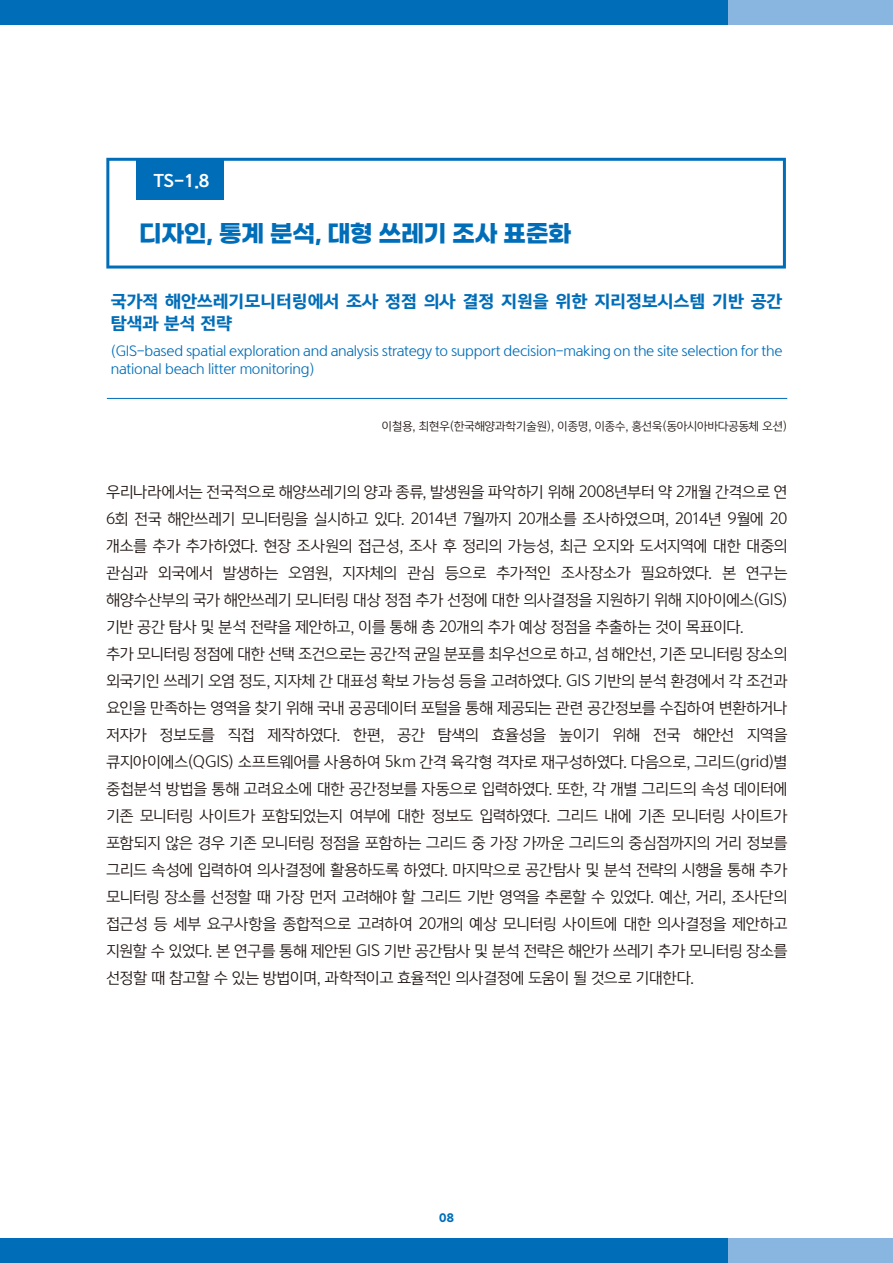
<style>
.page{position:relative;width:893px;height:1263px;background:#fff}
.page>*{position:absolute;margin:0;border:0;box-sizing:border-box;transform-origin:0 0}
.t1{font:700 24px "Gmarket Sans";letter-spacing:-.025em;color:#006db9}
.t2{font:16.5px/22.5px "Yoon Gothic Pro 785";letter-spacing:-.01em;color:#006db9}
.t3{font:16.5px "Yoon Gothic Pro 785";color:#fff}
.t4{font:15px/27px "Yoon Gothic Pro 745";letter-spacing:-.005em;color:#221815}
.t5{font:13.5px/18px "Yoon Gothic Pro 745";letter-spacing:-.02em;color:#006db9}
.t6{font:11.25px "Yoon Gothic Pro 745";color:#221815}
.t7{font:700 10.5px "Gmarket Sans";color:#006db9}
</style>
<div class="page">
<div style="left:329px;top:1238px;width:564px;height:25px;background:#89b5e1"></div>
<div style="left:0;top:1238px;width:728px;height:25px;background:#006db9"></div>
<div style="left:329px;top:0;width:564px;height:25px;background:#89b5e1"></div>
<div style="left:0;top:0;width:728px;height:25px;background:#006db9"></div>
<svg style="left:106px;top:158px;width:680px;height:111px"></svg>
<div style="left:136px;top:160px;width:87px;height:40px;background:#006db9"></div>
<hr style="left:107px;top:398px;width:680px;height:1px;background:#006db9">
<p class="t3" style="left:154px;top:169px;width:57px">TS-1.8</p>
<h1 class="t1" style="left:139px;top:220px;width:434px">디자인, 통계 분석, 대형 쓰레기 조사 표준화</h1>
<p class="t2" style="left:111px;top:289px;width:673px">국가적 해안쓰레기모니터링에서 조사 정점 의사 결정 지원을 위한 지리정보시스템 기반 공간 탐색과 분석 전략</p>
<p class="t5" style="left:111px;top:342px;width:673px">(GIS-based spatial exploration and analysis strategy to support decision-making on the site selection for the national beach litter monitoring)</p>
<p class="t6" style="left:382px;top:419px;width:407px">이철용, 최현우(한국해양과학기술원), 이종명, 이종수, 홍선욱(동아시아바다공동체 오션)</p>
<p class="t4" style="left:106px;top:478px;width:683px">우리나라에서는 전국적으로 해양쓰레기의 양과 종류, 발생원을 파악하기 위해 2008년부터 약 2개월 간격으로 연 6회 전국 해안쓰레기 모니터링을 실시하고 있다. 2014년 7월까지 20개소를 조사하였으며, 2014년 9월에 20 개소를 추가 추가하였다. 현장 조사원의 접근성, 조사 후 정리의 가능성, 최근 오지와 도서지역에 대한 대중의 관심과 외국에서 발생하는 오염원, 지자체의 관심 등으로 추가적인 조사장소가 필요하였다. 본 연구는 해양수산부의 국가 해안쓰레기 모니터링 대상 정점 추가 선정에 대한 의사결정을 지원하기 위해 지아이에스(GIS) 기반 공간 탐사 및 분석 전략을 제안하고, 이를 통해 총 20개의 추가 예상 정점을 추출하는 것이 목표이다.<br>추가 모니터링 정점에 대한 선택 조건으로는 공간적 균일 분포를 최우선으로 하고, 섬 해안선, 기존 모니터링 장소의 외국기인 쓰레기 오염 정도, 지자체 간 대표성 확보 가능성 등을 고려하였다. GIS 기반의 분석 환경에서 각 조건과 요인을 만족하는 영역을 찾기 위해 국내 공공데이터 포털을 통해 제공되는 관련 공간정보를 수집하여 변환하거나 저자가 정보도를 직접 제작하였다. 한편, 공간 탐색의 효율성을 높이기 위해 전국 해안선 지역을 큐지아이에스(QGIS) 소프트웨어를 사용하여 5km 간격 육각형 격자로 재구성하였다. 다음으로, 그리드(grid)별 중첩분석 방법을 통해 고려요소에 대한 공간정보를 자동으로 입력하였다. 또한, 각 개별 그리드의 속성 데이터에 기존 모니터링 사이트가 포함되었는지 여부에 대한 정보도 입력하였다. 그리드 내에 기존 모니터링 사이트가 포함되지 않은 경우 기존 모니터링 정점을 포함하는 그리드 중 가장 가까운 그리드의 중심점까지의 거리 정보를 그리드 속성에 입력하여 의사결정에 활용하도록 하였다. 마지막으로 공간탐사 및 분석 전략의 시행을 통해 추가 모니터링 장소를 선정할 때 가장 먼저 고려해야 할 그리드 기반 영역을 추론할 수 있었다. 예산, 거리, 조사단의 접근성 등 세부 요구사항을 종합적으로 고려하여 20개의 예상 모니터링 사이트에 대한 의사결정을 제안하고 지원할 수 있었다. 본 연구를 통해 제안된 GIS 기반 공간탐사 및 분석 전략은 해안가 쓰레기 추가 모니터링 장소를 선정할 때 참고할 수 있는 방법이며, 과학적이고 효율적인 의사결정에 도움이 될 것으로 기대한다.</p>
<p class="t7" style="left:439px;top:1212px;width:16px">08</p>
</div>
